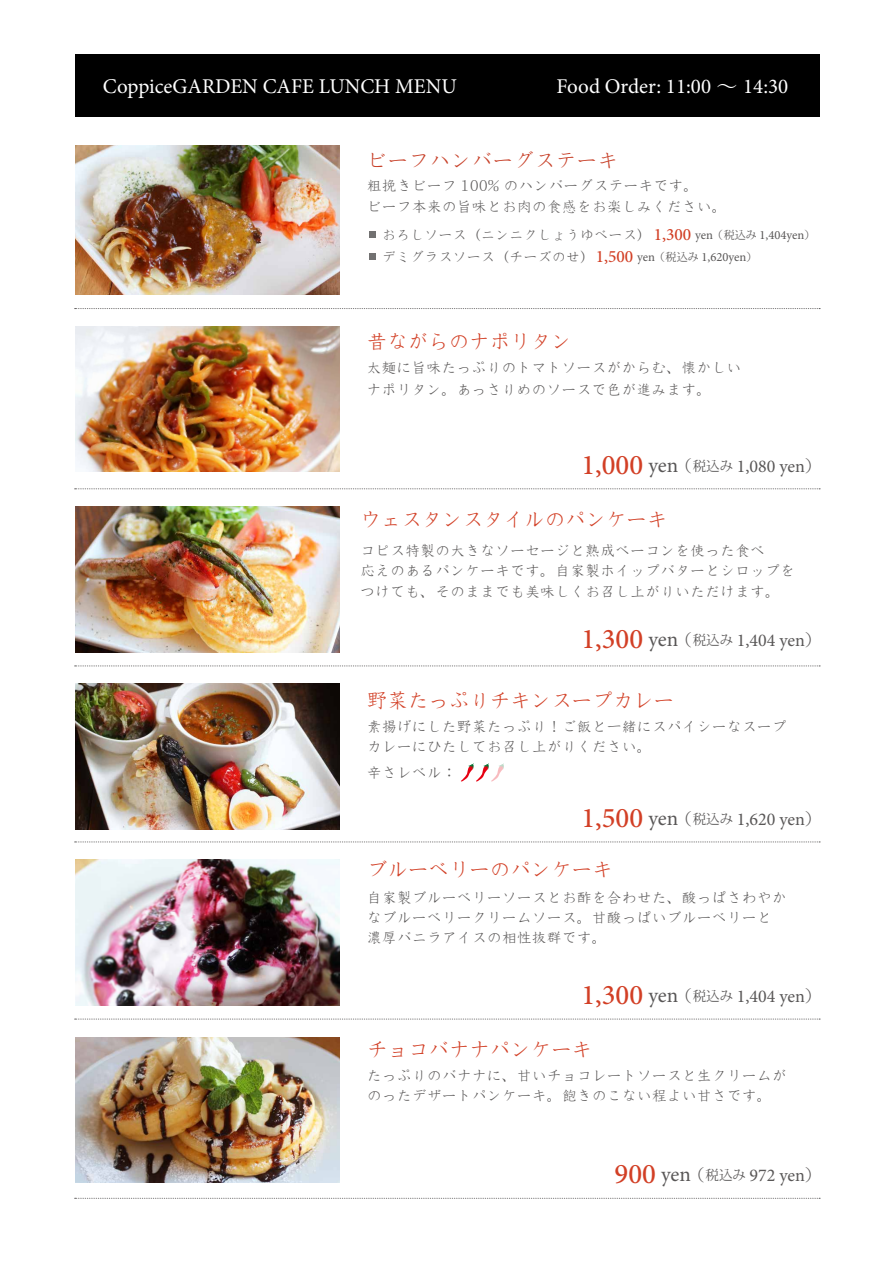
<style>
.page{position:relative;width:893px;height:1263px;background:#fff}
.page>*{position:absolute;margin:0;border:0;box-sizing:border-box;transform-origin:0 0}
.t1{font:21px "DF Kyo Ka Sho W3 MP RKSJ H";letter-spacing:-.025em;color:#d23f25}
.t2{font:21px "Minion Pro";color:#fff}
.t3{font:21px "DF Kyo Ka Sho W3 MP RKSJ H";color:#c73f27}
.t4{font:18px "Minion Pro";color:#595757}
.t5{font:15px/20.2px "DF Kyo Ka Sho W3 MP RKSJ H";color:#595757}
.t6{font:14.1px/21.8px "DF Kyo Ka Sho W3 MP RKSJ H";color:#595757}
.s1{font-family:"Koz Min Pro"}
.s2{font-family:"Minion Pro";font-weight:500;font-size:17.4px;color:#d23f25}
.s3{font-family:"Minion Pro";font-size:12.6px}
.s4{font-family:"Koz Min Pro";font-size:10.95px}
.s5{font-weight:500;font-size:28.5px;color:#d23f25}
.s6{font-size:21px}
.s7{font-family:"Koz Min Pro";font-size:16.5px}
.s8{font-family:"Koz Min Pro";font-size:13.5px}
</style>
<div class="page">
<div style="left:75px;top:55px;width:745px;height:62px;background:#000"></div>
<svg style="left:75px;top:665px;width:745px;height:1px"></svg>
<img style="left:75px;top:507px;width:265px;height:145px">
<svg style="left:75px;top:841px;width:745px;height:1px"></svg>
<img style="left:75px;top:684px;width:265px;height:145px">
<svg style="left:75px;top:1019px;width:745px;height:1px"></svg>
<img style="left:75px;top:860px;width:265px;height:145px">
<svg style="left:75px;top:1198px;width:745px;height:1px"></svg>
<img style="left:75px;top:1037px;width:265px;height:145px">
<svg style="left:75px;top:488px;width:745px;height:1px"></svg>
<img style="left:75px;top:327px;width:265px;height:145px">
<svg style="left:75px;top:308px;width:745px;height:1px"></svg>
<img style="left:75px;top:145px;width:265px;height:149px">
<div style="left:369px;top:231px;width:6px;height:7px;background:#727171"></div>
<div style="left:369px;top:253px;width:6px;height:7px;background:#727171"></div>
<svg style="left:461px;top:763px;width:43px;height:19px"></svg>
<h1 class="t2" style="left:103px;top:72px;width:355px">CoppiceGARDEN CAFE LUNCH MENU</h1>
<h1 class="t2" style="left:557px;top:72px;width:233px">Food Order: 11:00 <span class="s1">〜</span> 14:30</h1>
<h1 class="t3" style="left:367px;top:150px;width:253px">ビーフハンバーグステーキ</h1>
<p class="t5" style="left:367px;top:176px;width:361px">粗挽きビーフ 100% のハンバーグステーキです。<br>ビーフ本来の旨味とお肉の食感をお楽しみください。</p>
<p class="t6" style="left:382px;top:224px;width:435px">おろしソース（ニンニクしょうゆベース） <span class="s2">1,300</span> <span class="s3">yen</span><span class="s4">（税込み</span> <span class="s3">1,404yen</span><span class="s4">）</span>デミグラスソース（チーズのせ）<span class="s2">1,500</span> <span class="s3">yen</span><span class="s4">（税込み</span> <span class="s3">1,620yen</span><span class="s4">）</span></p>
<h1 class="t1" style="left:367px;top:331px;width:207px">昔ながらのナポリタン</h1>
<p class="t5" style="left:367px;top:357px;width:376px;line-height:21.8px">太麺に旨味たっぷりのトマトソースがからむ、懐かしいナポリタン。あっさりめのソースで色が進みます。</p>
<p class="t4" style="left:581px;top:454px;width:242px"><span class="s5">1,000</span> <span class="s6">yen</span><span class="s7">（</span><span class="s8">税込み</span> 1,080 yen<span class="s7">）</span></p>
<h1 class="t1" style="left:360px;top:508px;width:309px">ウェスタンスタイルのパンケーキ</h1>
<p class="t5" style="left:360px;top:540px;width:436px">コピス特製の大きなソーセージと熟成ベーコンを使った食べ<br>応えのあるパンケーキです。自家製ホイップバターとシロップをつけても、そのままでも美味しくお召し上がりいただけます。</p>
<p class="t4" style="left:581px;top:628px;width:242px"><span class="s5">1,300</span> <span class="s6">yen</span><span class="s7">（</span><span class="s8">税込み</span> 1,404 yen<span class="s7">）</span></p>
<h1 class="t1" style="left:367px;top:690px;width:309px">野菜たっぷりチキンスープカレー</h1>
<p class="t5" style="left:367px;top:716px;width:421px">素揚げにした野菜たっぷり！ご飯と一緒にスパイシーなスープカレーにひたしてお召し上がりください。</p>
<p class="t5" style="left:367px;top:763px;width:91px">辛さレベル：</p>
<p class="t4" style="left:581px;top:807px;width:242px"><span class="s5">1,500</span> <span class="s6">yen</span><span class="s7">（</span><span class="s8">税込み</span> 1,620 yen<span class="s7">）</span></p>
<h1 class="t1" style="left:367px;top:859px;width:248px">ブルーベリーのパンケーキ</h1>
<p class="t5" style="left:367px;top:887px;width:421px">自家製ブルーベリーソースとお酢を合わせた、酸っぱさわやかなブルーベリークリームソース。甘酸っぱいブルーベリーと濃厚バニラアイスの相性抜群です。</p>
<p class="t4" style="left:581px;top:984px;width:242px"><span class="s5">1,300</span> <span class="s6">yen</span><span class="s7">（</span><span class="s8">税込み</span> 1,404 yen<span class="s7">）</span></p>
<h1 class="t1" style="left:367px;top:1039px;width:227px">チョコバナナパンケーキ</h1>
<p class="t5" style="left:367px;top:1065px;width:421px">たっぷりのバナナに、甘いチョコレートソースと生クリームがのったデザートパンケーキ。飽きのこない程よい甘さです。</p>
<p class="t4" style="left:615px;top:1163px;width:208px"><span class="s5">900</span> <span class="s6">yen</span><span class="s7">（</span><span class="s8">税込み</span> 972 yen<span class="s7">）</span></p>
</div>
